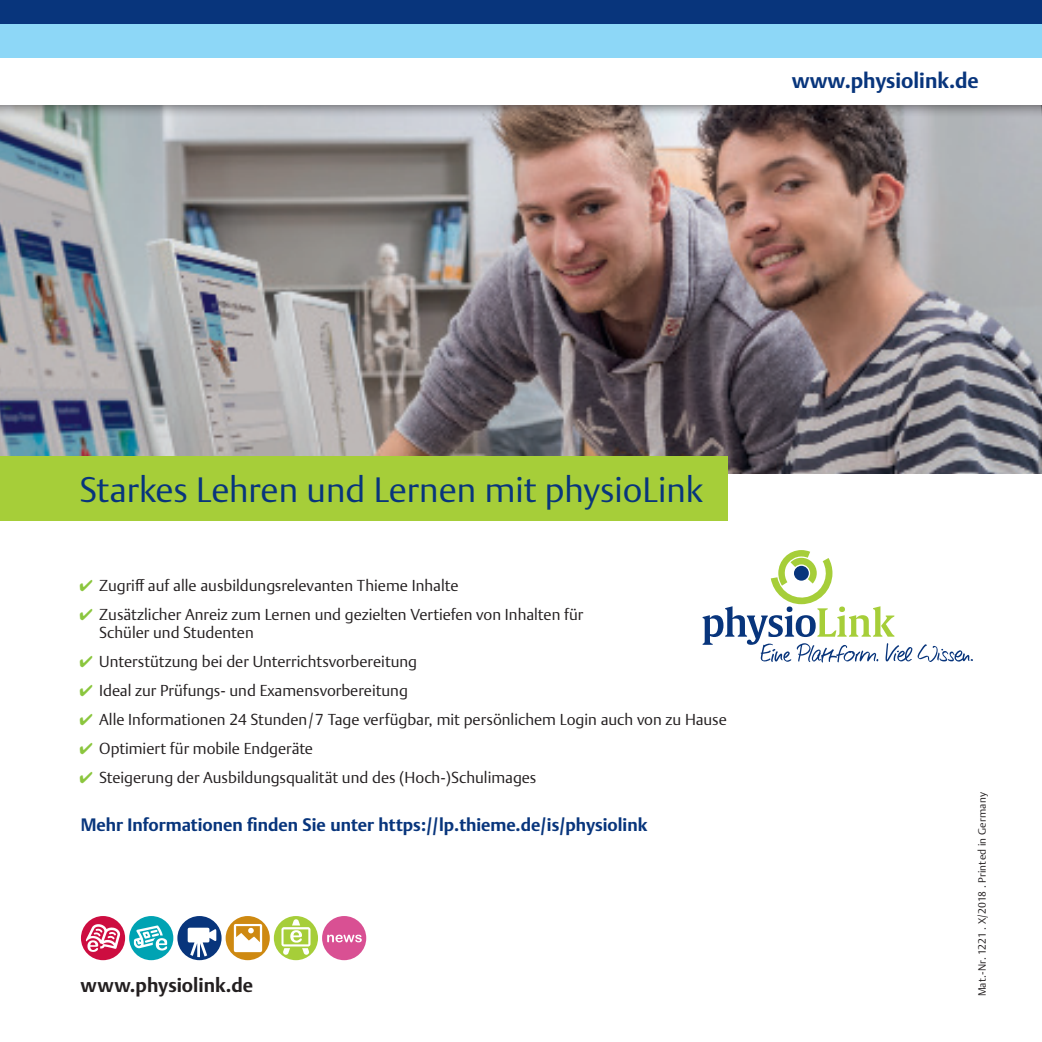
<style>
.page{position:relative;width:1042px;height:1042px;background:#fff}
.page>*{position:absolute;margin:0;border:0;box-sizing:border-box;transform-origin:0 0}
.Fließtext{font:300 35px "Thieme Argo 2011";color:#08357c}
.Fließtext-2{font:700 21px "Thieme Argo 2011";color:#08357c}
.t1{font:700 19.25px "Thieme Argo 2011";color:#231f20}
.Fließtext-3{font:700 17.5px "Thieme Argo 2011";color:#08357c}
.t2{font:300 15.75px/18.9px "Thieme Argo 2011";color:#231f20}
._01_Grundschrift{font:300 10.5px "Thieme Argo 2011";letter-spacing:.02em;color:#231f20}
.s1{color:#8bc63e}
</style>
<div class="page">
<img style="left:0;top:118px;width:1042px;height:355px">
<div style="left:0;top:456px;width:728px;height:64px;background:#a6ce39"></div>
<div style="left:129px;top:916px;width:44px;height:44px;background:#00a3b3;border-radius:50%"></div>
<img style="left:134px;top:920px;width:33px;height:34px">
<div style="left:179px;top:917px;width:41px;height:41px;background:#08357c;border-radius:50%"></div>
<img style="left:181px;top:926px;width:37px;height:34px">
<div style="left:177px;top:916px;width:45px;height:44px;border:3px solid #08357c;border-radius:50%"></div>
<div style="left:274px;top:916px;width:44px;height:44px;background:#a6ce39;border-radius:50%"></div>
<img style="left:278px;top:919px;width:36px;height:36px">
<div style="left:322px;top:916px;width:44px;height:44px;background:#d95093;border-radius:50%"></div>
<img style="left:326px;top:920px;width:37px;height:36px">
<div style="left:226px;top:916px;width:44px;height:44px;background:#ce8911;border-radius:50%"></div>
<img style="left:232px;top:922px;width:31px;height:31px">
<div style="left:81px;top:916px;width:44px;height:44px;background:#cd0d40;border-radius:50%"></div>
<img style="left:85px;top:920px;width:35px;height:36px">
<svg style="left:702px;top:550px;width:271px;height:112px"></svg>
<div style="left:0;top:0;width:1042px;height:118px;background:#231f20;opacity:.8"></div>
<div style="left:0;top:0;width:1042px;height:104px;background:#fff"></div>
<div style="left:0;top:23px;width:1042px;height:35px;background:#8dd7f7"></div>
<div style="left:0;top:0;width:1042px;height:23px;background:#08357c"></div>
<p class="Fließtext-2" style="left:792px;top:66px;width:188px">www.physiolink.de</p>
<p class="Fließtext" style="left:79px;top:466px;width:625px">Starkes Lehren und Lernen mit physioLink</p>
<p class="t2" style="left:79px;top:575px;width:381px"><span class="s1">✔</span> Zugriff auf alle ausbildungsrelevanten Thieme Inhalte</p>
<p class="t2" style="left:99px;top:604px;width:486px;text-indent:-20px"><span class="s1">✔</span> Zusätzlicher Anreiz zum Lernen und gezielten Vertiefen von Inhalten für<br>Schüler und Studenten</p>
<p class="t2" style="left:79px;top:652px;width:339px"><span class="s1">✔</span> Unterstützung bei der Unterrichtsvorbereitung</p>
<p class="t2" style="left:79px;top:681px;width:330px"><span class="s1">✔</span> Ideal zur Prüfungs- und Examensvorbereitung</p>
<p class="t2" style="left:79px;top:709px;width:649px"><span class="s1">✔</span> Alle Informationen 24 Stunden/7 Tage verfügbar, mit persönlichem Login auch von zu Hause</p>
<p class="t2" style="left:79px;top:738px;width:235px"><span class="s1">✔</span> Optimiert für mobile Endgeräte</p>
<p class="t2" style="left:79px;top:767px;width:458px"><span class="s1">✔</span> Steigerung der Ausbildungsqualität und des (Hoch-)Schulimages</p>
<p class="Fließtext-3" style="left:81px;top:813px;width:568px">Mehr Informationen finden Sie unter https://lp.thieme.de/is/physiolink</p>
<p class="t1" style="left:81px;top:972px;width:174px">www.physiolink.de</p>
<p class="_01_Grundschrift" style="left:975px;top:996px;width:205px;rotate:-90deg">Mat.-Nr. 1221 . X/2018 . Printed in Germany</p>
</div>
